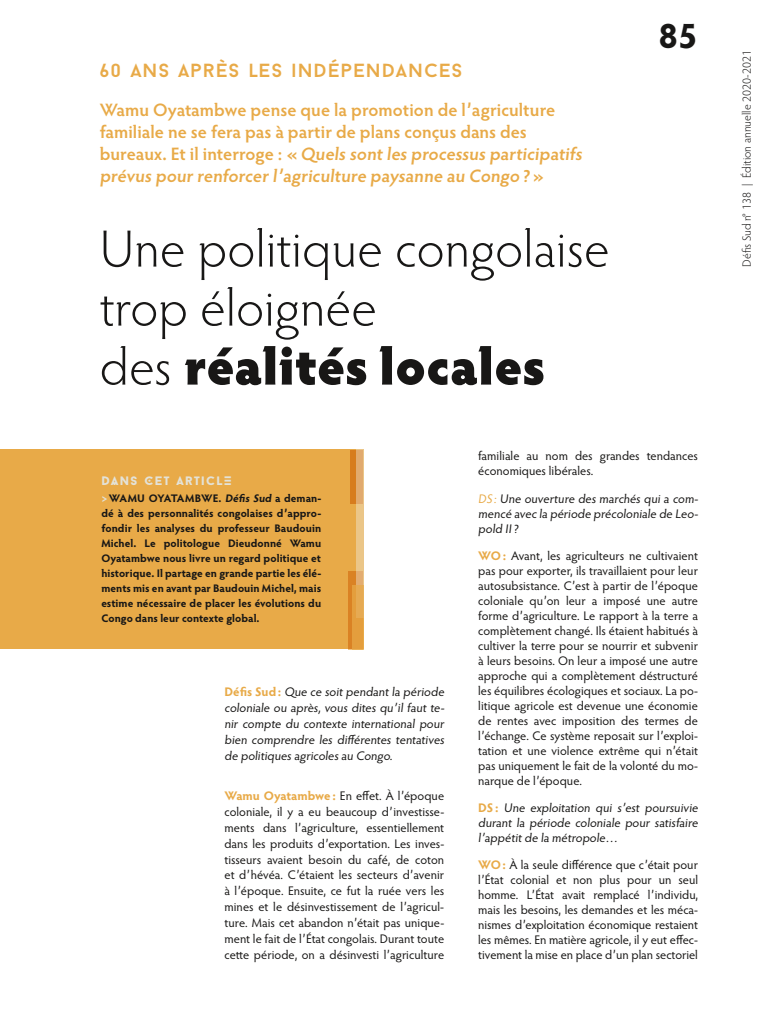
<style>
.page{position:relative;width:768px;height:1024px;background:#fff}
.page>*{position:absolute;margin:0;border:0;box-sizing:border-box;transform-origin:0 0}
.t1{font:300 52.5px/59px "Hypatia Sans Pro";letter-spacing:.005em;color:#181716}
.t2{font:700 36px "Hypatia Sans Pro";color:#181716}
.t3{font:19px "Baron Neue";letter-spacing:.05em;color:#e8aa48;scale:1.05 1}
.t4{font:600 18px/22px "Hypatia Sans Pro";color:#e8aa48}
.t5{font:12.5px/15px "Hypatia Sans Pro";color:#181716;text-align:justify}
.t6{font:900 12.4px "Baron Neue";letter-spacing:.095em;color:#e3e2d8;scale:1.05 1}
.t7{font:300 12px "Hypatia Sans Pro";color:#181716}
.t8{font:700 11px/15px "Hypatia Sans Pro";letter-spacing:.005em;color:#181716;text-align:justify}
.s1{font-weight:900}
.s2{color:#e3e2d8}
.s3{font-weight:700;color:#e8aa48}
.s4{color:#e8aa48}
</style>
<div class="page">
<div style="left:0;top:450px;width:363px;height:199px;background:#e8aa48"></div>
<div style="left:349px;top:571px;width:14px;height:78px;background:#da8224"></div>
<div style="left:351px;top:450px;width:12px;height:54px;background:#d77c1e"></div>
<svg style="left:356px;top:450px;width:7px;height:135px"></svg>
<svg style="left:352px;top:585px;width:11px;height:64px"></svg>
<h3 class="t3" style="left:100px;top:59px;width:347px">60 ANS APRÈS LES INDÉPENDANCES</h3>
<p class="t4" style="left:100px;top:98px;width:487px">Wamu Oyatambwe pense que la promotion de l’agriculture familiale ne se fera pas à partir de plans conçus dans des<br>b u reau x . Et i l i nte rroge : « Quels sont les processus participatifs prévus pour renforcer l’agriculture paysanne au Congo?»</p>
<h1 class="t1" style="left:100px;top:218px;width:511px">Une politique congolaise trop éloignée<br>des <span class="s1">réalités locales</span></h1>
<h2 class="t2" style="left:659px;top:11px;width:41px">85</h2>
<p class="t6" style="left:101px;top:472px;width:126px">DANS CET ARTICLE</p>
<p class="t8" style="left:101px;top:491px;width:221px"><span class="s2">&gt;</span>WAMU OYATAMBWE. Défis Sud a deman&shy;dé à des personnalités congolaises d’appro&shy;fondir les analyses du professeur Baudouin Michel. Le politologue Dieudonné Wamu Oyatambwe nous livre un regard politique et historique. Il partage en grande partie les élé&shy;ments mis en avant par Baudouin Michel, mais estime nécessaire de placer les évolutions du Congo dans leur contexte global.</p>
<p class="t5" style="left:224px;top:684px;width:223px;line-height:15.8px"><span class="s3">D éfis Su d :</span> Que ce soit pendant la période coloniale ou après, vous dites qu’il faut te&shy;nir compte du contexte international pour bien comprendre les différentes tentatives de politiques agricoles au Congo.</p>
<p class="t5" style="left:224px;top:788px;width:221px;line-height:15.8px"><span class="s3">Wamu Oyatambwe :</span> En effet. À l’époque coloniale, il y a eu beaucoup d’investisse&shy;ments dans l’agriculture, essentiellement dans les produits d’exportation. Les inves&shy;tisseurs avaient besoin du café, de coton et d’hévéa. C’étaient les secteurs d’avenir à l’époque. Ensuite, ce fut la ruée vers les mines et le désinvestissement de l’agricul&shy;ture. Mais cet abandon n’était pas unique&shy;ment le fait de l’État congolais. Durant toute cette période, on a désinvesti l’agriculture</p>
<p class="t5" style="left:478px;top:448px;width:221px">familiale au nom des grandes tendances économiques libérales.</p>
<p class="t5" style="left:478px;top:490px;width:223px"><span class="s4">DS :</span> Une ouverture des marchés qui a com&shy;mencé avec la période précoloniale de Leo&shy;pold II ?</p>
<p class="t5" style="left:478px;top:547px;width:221px"><span class="s3">WO:</span> Avant, les agriculteurs ne cultivaient pas pour exporter, ils travaillaient pour leur autosubsistance. C’est à partir de l’époque coloniale qu’on leur a imposé une autre forme d’agriculture. Le rapport à la terre a complètement changé. Ils étaient habitués à cultiver la terre pour se nourrir et subvenir à leurs besoins. On leur a imposé une autre approche qui a complètement déstructuré les équilibres écologiques et sociaux. La po&shy;litique agricole est devenue une économie de rentes avec imposition des termes de l’échange. Ce système reposait sur l’exploi&shy;tation et une violence extrême qui n’était pas uniquement le fait de la volonté du mo&shy;narque de l’époque.</p>
<p class="t5" style="left:478px;top:800px;width:223px"><span class="s3">DS :</span> Une exploitation qui s’est poursuivie durant la période coloniale pour satisfaire l’appétit de la métropole…</p>
<p class="t5" style="left:478px;top:857px;width:221px"><span class="s3">WO:</span> À la seule différence que c’était pour l’État colonial et non plus pour un seul homme. L’État avait remplacé l’individu, mais les besoins, les demandes et les méca&shy;nismes d’exploitation économique restaient les mêmes. En matière agricole, il y eut effec&shy;tivement la mise en place d’un plan sectoriel</p>
<p class="t7" style="left:739px;top:267px;width:218px;rotate:-90deg">Défis Sud n° 138 | Édition annuelle 2020-2021</p>
</div>
